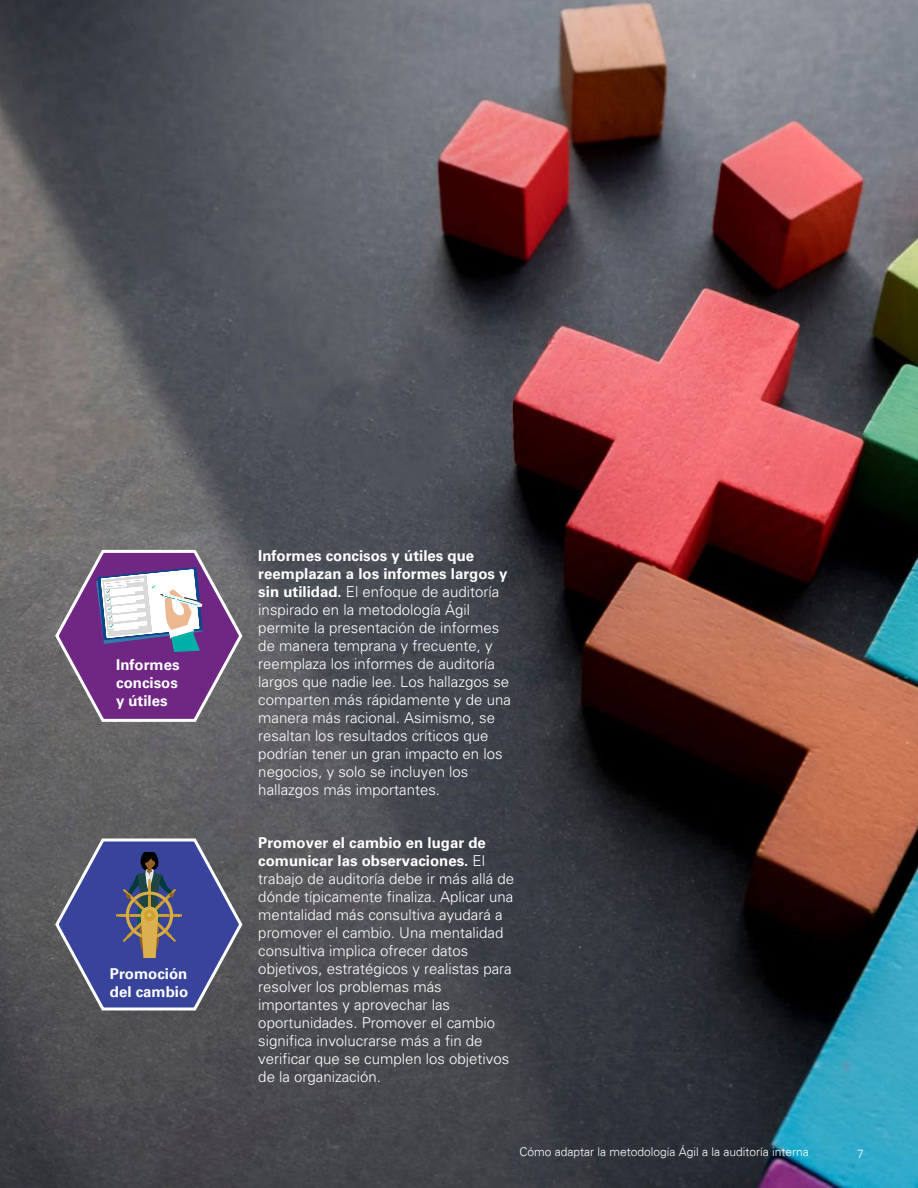
<style>
.page{position:relative;width:918px;height:1188px;background:#fff}
.page>*{position:absolute;margin:0;border:0;box-sizing:border-box;transform-origin:0 0}
.t1{font:300 15px/18px "Univers LT Std";color:#fff}
.t2{font:700 15px/18px "Univers 65";color:#fff;text-align:justify}
.t3{font:300 12px "Univers 45";color:#fff}
.s1{font-weight:700}
</style>
<div class="page">
<img style="left:0;top:0;width:918px;height:1188px">
<svg style="left:53px;top:836px;width:191px;height:176px;background:#525886"></svg>
<svg style="left:53px;top:547px;width:191px;height:176px;background:#896a96"></svg>
<p class="t2" style="left:116px;top:656px;width:65px">Informes concisos y útiles</p>
<p class="t2" style="left:110px;top:964px;width:80px">Promoción del cambio</p>
<p class="t1" style="left:258px;top:546px;width:254px"><span class="s1">Informes concisos y útiles que reemplazan a los informes largos y sin utilidad.</span> El enfoque de auditoría inspirado en la metodología Ágil permite la presentación de informes de manera temprana y frecuente, y reemplaza los informes de auditoría largos que nadie lee. Los hallazgos se comparten más rápidamente y de una manera más racional. Asimismo, se resaltan los resultados críticos que podrían tener un gran impacto en los negocios, y solo se incluyen los hallazgos más importantes.</p>
<p class="t1" style="left:258px;top:834px;width:257px"><span class="s1">Promover el cambio en lugar de comunicar las observaciones.</span> El trabajo de auditoría debe ir más allá de dónde típicamente finaliza. Aplicar una mentalidad más consultiva ayudará a promover el cambio. Una mentalidad consultiva implica ofrecer datos objetivos, estratégicos y realistas para resolver los problemas más importantes y aprovechar las oportunidades. Promover el cambio significa involucrarse más a fin de verificar que se cumplen los objetivos de la organización.</p>
<p class="t3" style="left:519px;top:1145px;width:291px">Cómo adaptar la metodología Ágil a la auditoría interna</p>
<p class="t3" style="left:857px;top:1147px;width:8px">7</p>
</div>
